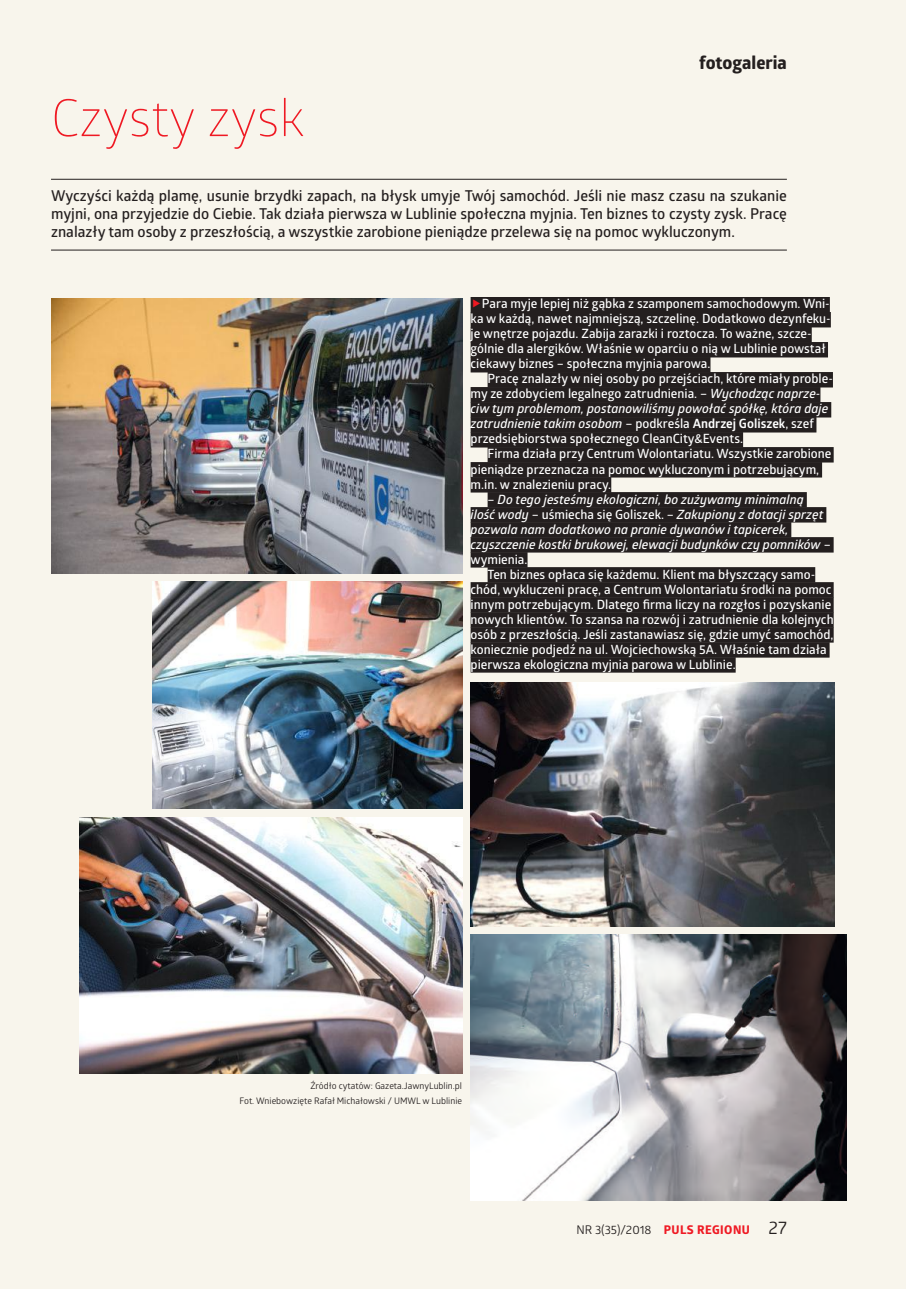
<style>
.page{position:relative;width:906px;height:1289px;background:#fff}
.page>*{position:absolute;margin:0;border:0;box-sizing:border-box;transform-origin:0 0}
.t1{font:300 51px "Glober";color:#ef1923}
.t2{font:700 18px "Globerx";color:#241f1f}
.t3{font:600 15px/18px "Glober";color:#241f1f;text-align:justify}
.t4{font:600 12.75px/15px "Glober";color:#fff}
.t5{font:italic 600 12.75px/15px "Glober";color:#fff}
.t6{font:12px "Glober";color:#241f1f}
.t7{font:9px/15px "Glober";color:#241f1f;text-align:right}
.s1{font-style:italic}
.s2{font-weight:700}
.s3{font-style:normal}
.s4{font-family:"Globerx";font-weight:700;color:#ef1923}
.s5{font-size:18px}
</style>
<div class="page">
<div style="left:0;top:0;width:906px;height:1288px;background:#f8f5ec"></div>
<hr style="left:51px;top:179px;width:736px;height:1px;background:#241f1f">
<hr style="left:51px;top:250px;width:736px;height:1px;background:#241f1f">
<img style="left:153px;top:581px;width:309px;height:227px">
<img style="left:51px;top:298px;width:411px;height:275px">
<img style="left:470px;top:683px;width:364px;height:243px">
<img style="left:470px;top:934px;width:376px;height:266px">
<img style="left:79px;top:817px;width:383px;height:256px">
<div style="left:470px;top:297px;width:360px;height:15px;background:#241f1f"></div>
<div style="left:470px;top:312px;width:361px;height:15px;background:#241f1f"></div>
<div style="left:470px;top:327px;width:341px;height:15px;background:#241f1f"></div>
<div style="left:470px;top:342px;width:358px;height:15px;background:#241f1f"></div>
<div style="left:470px;top:357px;width:240px;height:15px;background:#241f1f"></div>
<div style="left:487px;top:372px;width:346px;height:15px;background:#241f1f"></div>
<div style="left:470px;top:387px;width:350px;height:15px;background:#241f1f"></div>
<div style="left:470px;top:402px;width:361px;height:15px;background:#241f1f"></div>
<div style="left:470px;top:417px;width:346px;height:15px;background:#241f1f"></div>
<div style="left:470px;top:432px;width:273px;height:15px;background:#241f1f"></div>
<div style="left:487px;top:447px;width:346px;height:15px;background:#241f1f"></div>
<div style="left:470px;top:462px;width:352px;height:15px;background:#241f1f"></div>
<div style="left:470px;top:477px;width:141px;height:15px;background:#241f1f"></div>
<div style="left:487px;top:492px;width:320px;height:15px;background:#241f1f"></div>
<div style="left:470px;top:507px;width:356px;height:15px;background:#241f1f"></div>
<div style="left:470px;top:522px;width:321px;height:15px;background:#241f1f"></div>
<div style="left:470px;top:537px;width:363px;height:15px;background:#241f1f"></div>
<div style="left:470px;top:552px;width:57px;height:15px;background:#241f1f"></div>
<div style="left:487px;top:567px;width:328px;height:15px;background:#241f1f"></div>
<div style="left:470px;top:582px;width:363px;height:15px;background:#241f1f"></div>
<div style="left:470px;top:597px;width:363px;height:15px;background:#241f1f"></div>
<div style="left:470px;top:612px;width:363px;height:15px;background:#241f1f"></div>
<div style="left:470px;top:627px;width:363px;height:15px;background:#241f1f"></div>
<div style="left:470px;top:642px;width:359px;height:15px;background:#241f1f"></div>
<div style="left:470px;top:657px;width:265px;height:15px;background:#241f1f"></div>
<h1 class="t1" style="left:51px;top:82px;width:255px">Czysty zysk</h1>
<h2 class="t2" style="left:699px;top:49px;width:89px">FOTOGALERIA</h2>
<p class="t3" style="left:51px;top:186px;width:737px">Wyczyści każdą plamę, usunie brzydki zapach, na błysk umyje Twój samochód. Jeśli nie masz czasu na szukanie myjni, ona przyjedzie do Ciebie. Tak działa pierwsza w Lublinie społeczna myjnia. Ten biznes to czysty zysk. Pracę znalazły tam osoby z przeszłością, a wszystkie zarobione pieniądze przelewa się na pomoc wykluczonym.</p>
<p class="t4" style="left:470px;top:296px;width:362px;text-indent:11px">Para myje lepiej niż gąbka z szamponem samochodowym. Wni&shy;ka w każdą, nawet najmniejszą, szczelinę. Dodatkowo dezynfeku&shy;je wnętrze pojazdu. Zabija zarazki i roztocza. To ważne, szcze&shy;gólnie dla alergików. Właśnie w oparciu o nią w Lublinie powstał ciekawy biznes – społeczna myjnia parowa.</p>
<p class="t4" style="left:470px;top:371px;width:364px;text-indent:17px">Pracę znalazły w niej osoby po przejściach, które miały proble&shy;my ze zdobyciem legalnego zatrudnienia. – <span class="s1">Wychodząc naprze&shy;ciw tym problemom, postanowiliśmy powołać spółkę, która daje zatrudnienie takim osobom</span> – podkreśla <span class="s2">Andrzej Goliszek</span>, szef przedsiębiorstwa społecznego CleanCity&amp;Events.</p>
<p class="t4" style="left:470px;top:446px;width:362px;text-indent:17px">Firma działa przy Centrum Wolontariatu. Wszystkie zarobione pieniądze przeznacza na pomoc wykluczonym i potrzebującym, m.in. w znalezieniu pracy.</p>
<p class="t5" style="left:470px;top:491px;width:362px;text-indent:17px"><span class="s3">–</span> Do tego jesteśmy ekologiczni, bo zużywamy minimalną ilość wody <span class="s3">– uśmiecha się Goliszek. –</span> Zakupiony z dotacji sprzęt pozwala nam dodatkowo na pranie dywanów i tapicerek, czyszczenie kostki brukowej, elewacji budynków czy pomników <span class="s3">– wymienia.</span></p>
<p class="t4" style="left:470px;top:566px;width:364px;text-indent:17px">Ten biznes opłaca się każdemu. Klient ma błyszczący samo&shy;chód, wykluczeni pracę, a Centrum Wolontariatu środki na pomoc innym potrzebującym. Dlatego firma liczy na rozgłos i pozyskanie nowych klientów. To szansa na rozwój i zatrudnienie dla kolejnych osób z przeszłością. Jeśli zastanawiasz się, gdzie umyć samochód, koniecznie podjedź na ul. Wojciechowską 5A. Właśnie tam działa pierwsza ekologiczna myjnia parowa w Lublinie.</p>
<p class="t7" style="left:239px;top:1077px;width:224px">Źródło cytatów: Gazeta.JawnyLublin.pl<br>Fot. Wniebowzięte Rafał Michałowski / UMWL w Lublinie</p>
<p class="t6" style="left:576px;top:1220px;width:212px">NR 3(35)/2018 <span class="s4">PULS REGIONU</span> <span class="s5">27</span></p>
</div>
